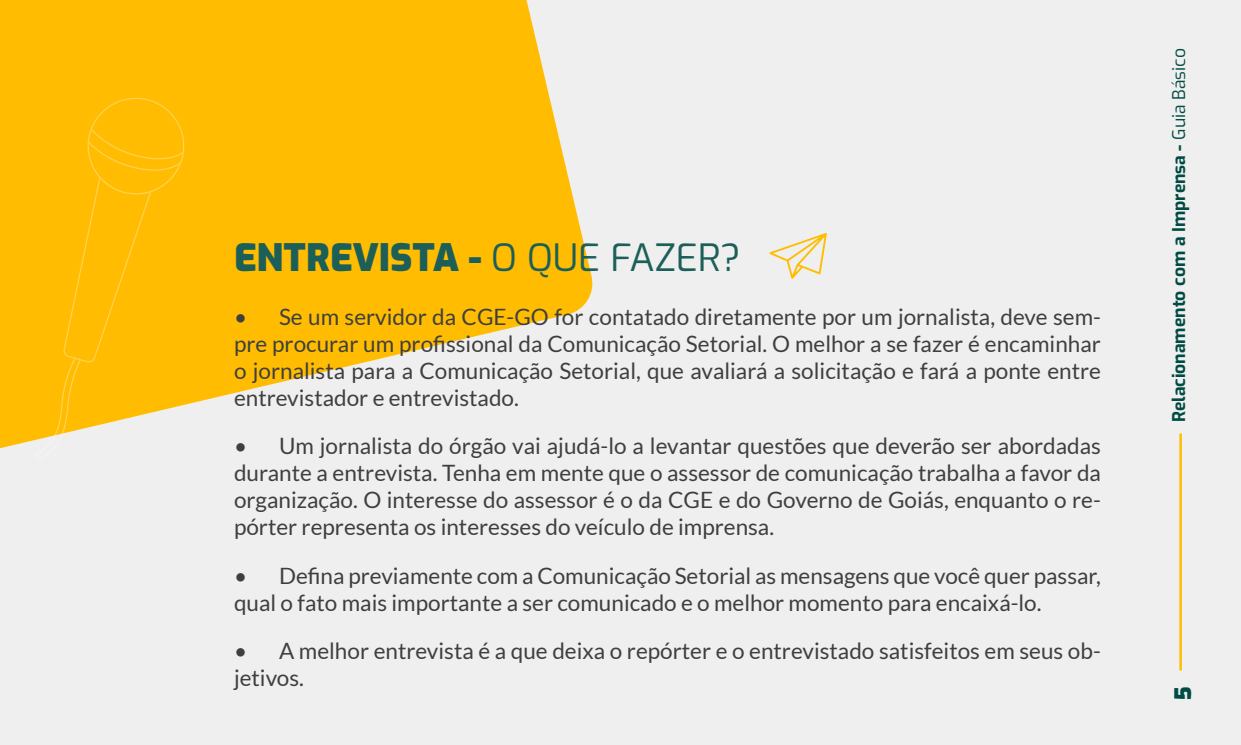
<style>
.page{position:relative;width:1241px;height:745px;background:#fff}
.page>*{position:absolute;margin:0;border:0;box-sizing:border-box;transform-origin:0 0}
.t1{font:900 37.5px "Exo";color:#1c5f58}
.t2{font:22.5px/27px "Lato";color:#3f3f3e;text-align:justify}
.t3{font:900 22.5px "Exo";color:#004b44}
.t4{font:700 17.5px "Exo";color:#004b44}
.s1{font-weight:400}
</style>
<div class="page">
<div style="left:0;top:0;width:1240px;height:744px;background:#efefef"></div>
<hr style="left:1240px;top:0;width:1px;height:744px;background:#efefef">
<hr style="left:1179px;top:433px;width:2px;height:237px;background:#ffbc01">
<svg style="left:0;top:0;width:593px;height:449px;fill:#ffbc01"></svg>
<svg style="left:769px;top:233px;width:57px;height:45px"></svg>
<svg style="left:35px;top:97px;width:149px;height:352px;background:#fdc015"></svg>
<h1 class="t1" style="left:234px;top:230px;width:508px">ENTREVISTA - <span class="s1">O QUE FAZER?</span></h1>
<p class="t2" style="left:234px;top:302px;width:868px">• Se um servidor da CGE-GO for contatado diretamente por um jornalista, deve sem&shy;pre procurar um profissional da Comunicação Setorial. O melhor a se fazer é encaminhar o jornalista para a Comunicação Setorial, que avaliará a solicitação e fará a ponte entre entrevistador e entrevistado.</p>
<p class="t2" style="left:234px;top:432px;width:868px">• Um jornalista do órgão vai ajudá-lo a levantar questões que deverão ser abordadas durante a entrevista. Tenha em mente que o assessor de comunicação trabalha a favor da organização. O interesse do assessor é o da CGE e do Governo de Goiás, enquanto o re&shy;pórter representa os interesses do veículo de imprensa.</p>
<p class="t2" style="left:234px;top:561px;width:868px">• Defina previamente com a Comunicação Setorial as mensagens que você quer passar, qual o fato mais importante a ser comunicado e o melhor momento para encaixá-lo.</p>
<p class="t2" style="left:234px;top:636px;width:868px">• A melhor entrevista é a que deixa o repórter e o entrevistado satisfeitos em seus ob&shy;jetivos.</p>
<p class="t4" style="left:1165px;top:422px;width:375px;rotate:-90deg">Relacionamento com a Imprensa - <span class="s1">Guia Básico</span></p>
<p class="t3" style="left:1166px;top:699px;width:15px;rotate:-90deg">5</p>
</div>
